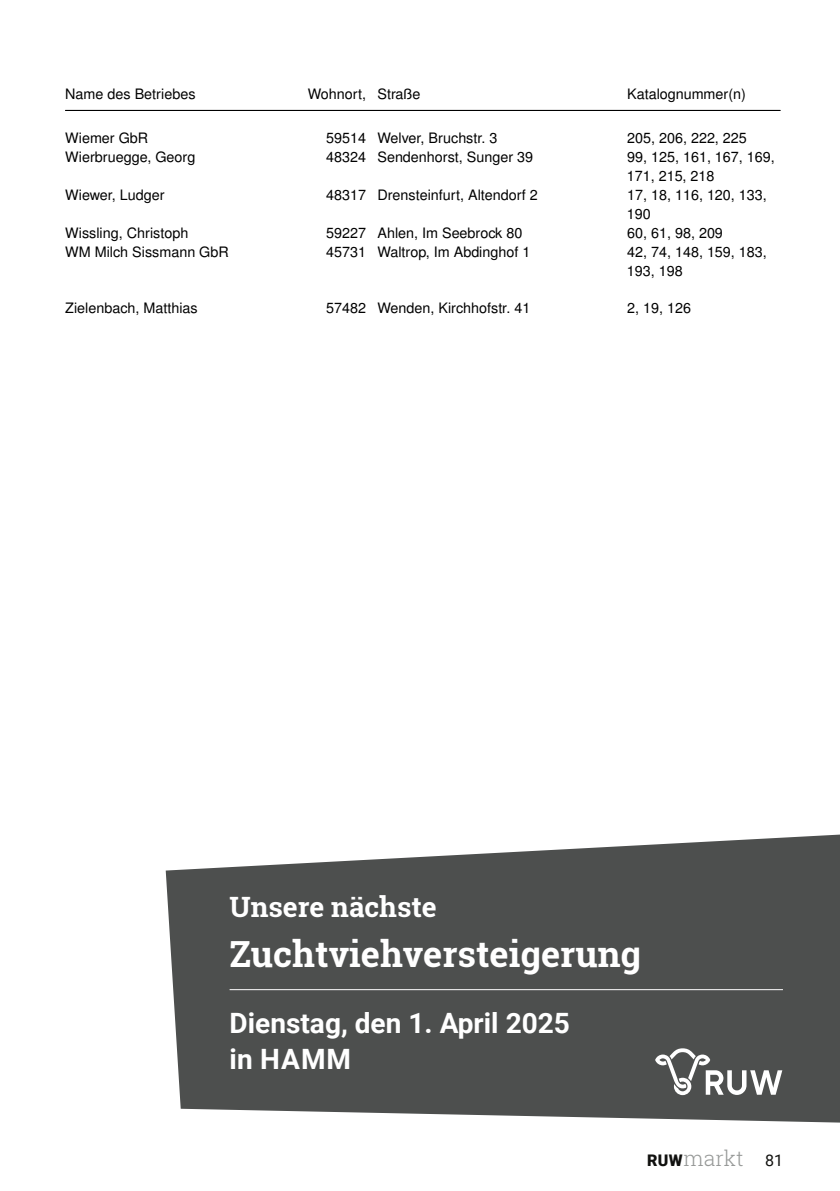
<style>
.page{position:relative;width:840px;height:1191px;background:#fff}
.page>*{position:absolute;margin:0;border:0;box-sizing:border-box;transform-origin:0 0}
.t1{font:700 36px "Roboto Slab";color:#fff}
.t2{font:700 28px/36px "Roboto";color:#fff}
.t3{font:700 28px "Roboto Slab";color:#fff}
.t4{font:300 21px "Roboto Slab";letter-spacing:.01em;color:#979998}
.t5{font:14.4px/19px "Nimbus San L";color:#000}
.s1{font-family:"Roboto";font-weight:900;font-size:16px;color:#11110f}
.s2{font-family:"Roboto";font-weight:400;font-size:16px;color:#11110f}
</style>
<div class="page">
<hr style="left:65px;top:110px;width:715px;height:1px;background:#000">
<svg style="left:166px;top:834px;width:673px;height:288px;fill:#4d4f4e"></svg>
<hr style="left:229px;top:989px;width:553px;height:1px;background:#fff">
<svg style="left:654px;top:1048px;width:127px;height:47px"></svg>
<p class="t5" style="left:65px;top:84px;width:132px">Name des Betriebes</p>
<p class="t5" style="left:307px;top:84px;width:114px">Wohnort, Straße</p>
<p class="t5" style="left:626px;top:84px;width:120px">Katalognummer(n)</p>
<p class="t5" style="left:65px;top:129px;width:84px">Wiemer GbR</p>
<p class="t5" style="left:326px;top:129px;width:173px">59514 Welver, Bruchstr. 3</p>
<p class="t5" style="left:626px;top:129px;width:121px">205, 206, 222, 225</p>
<p class="t5" style="left:65px;top:148px;width:131px">Wierbruegge, Georg</p>
<p class="t5" style="left:326px;top:148px;width:208px">48324 Sendenhorst, Sunger 39</p>
<p class="t5" style="left:626px;top:148px;width:149px">99, 125, 161, 167, 169,<br>171, 215, 218</p>
<p class="t5" style="left:65px;top:185px;width:101px">Wiewer, Ludger</p>
<p class="t5" style="left:326px;top:185px;width:213px">48317 Drensteinfurt, Altendorf 2</p>
<p class="t5" style="left:626px;top:185px;width:141px">17, 18, 116, 120, 133,<br>190</p>
<p class="t5" style="left:65px;top:223px;width:124px">Wissling, Christoph</p>
<p class="t5" style="left:326px;top:223px;width:198px">59227 Ahlen, Im Seebrock 80</p>
<p class="t5" style="left:626px;top:223px;width:97px">60, 61, 98, 209</p>
<p class="t5" style="left:65px;top:242px;width:165px">WM Milch Sissmann GbR</p>
<p class="t5" style="left:326px;top:242px;width:206px">45731 Waltrop, Im Abdinghof 1</p>
<p class="t5" style="left:626px;top:242px;width:141px">42, 74, 148, 159, 183,<br>193, 198</p>
<p class="t5" style="left:65px;top:299px;width:134px">Zielenbach, Matthias</p>
<p class="t5" style="left:326px;top:299px;width:205px">57482 Wenden, Kirchhofstr. 41</p>
<p class="t5" style="left:626px;top:299px;width:65px">2, 19, 126</p>
<h2 class="t3" style="left:229px;top:887px;width:209px">Unsere nächste</h2>
<h1 class="t1" style="left:229px;top:929px;width:413px">Zuchtviehversteigerung</h1>
<h2 class="t2" style="left:229px;top:1004px;width:342px">Dienstag, den 1. April 2025 in HAMM</h2>
<h3 class="t4" style="left:647px;top:1144px;width:137px"><span class="s1">RUW</span>markt <span class="s2">81</span></h3>
</div>
